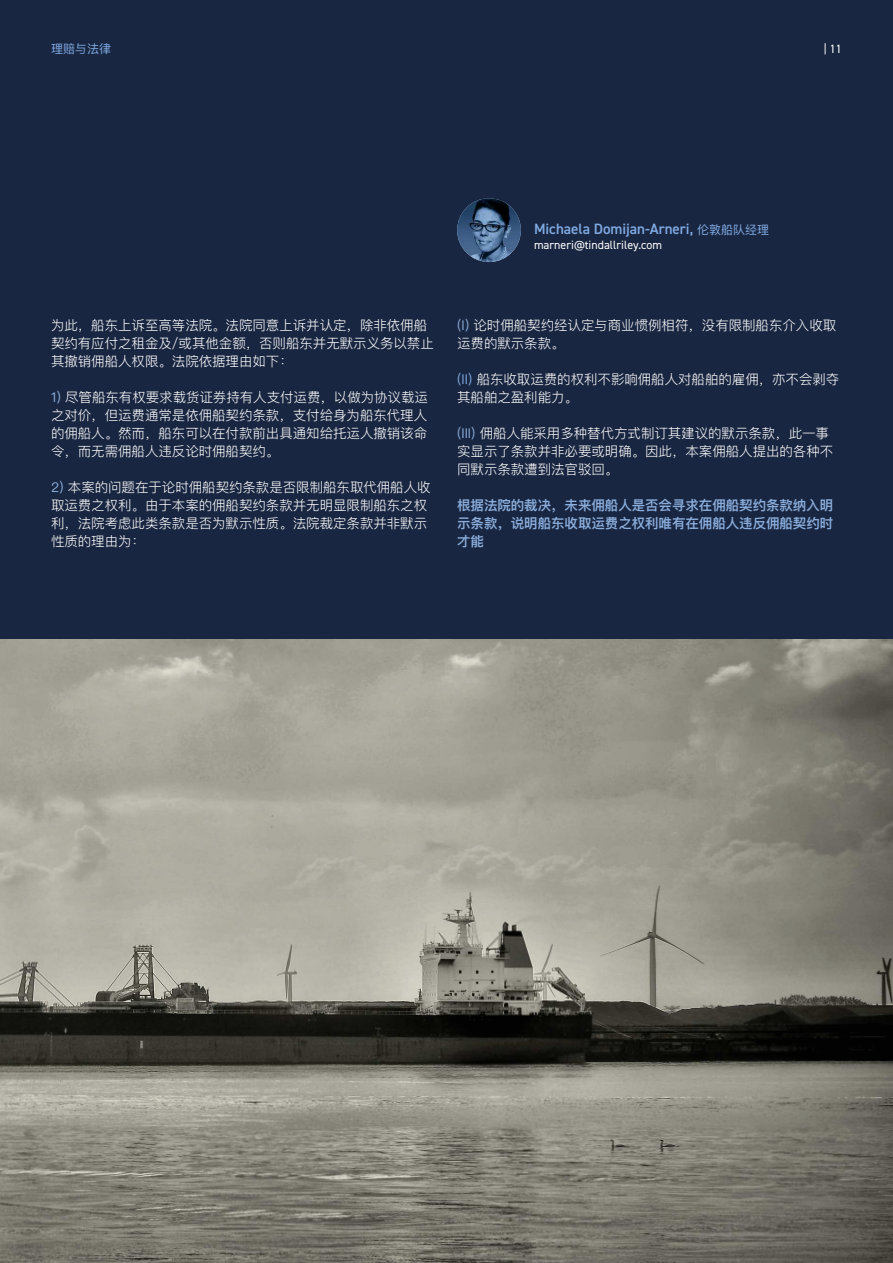
<style>
.page{position:relative;width:893px;height:1263px;background:#192641}
.page>*{position:absolute;margin:0;border:0;box-sizing:border-box;transform-origin:0 0}
.t1{font:600 15px "DIN2014";color:#7faae2}
.t2{font:300 13.5px/18px "Ping Fang SC";letter-spacing:-.005em;color:#fff}
.t3{font:600 13.5px/18px "Ping Fang SC";letter-spacing:-.005em;color:#8aaddb;text-align:justify}
.t4{font:12px "DIN2014";color:#fff}
.t5{font:12px "Ping Fang SC";color:#7faae2}
.s1{font-family:"Ping Fang SC";font-weight:400;font-size:12px}
.s2{font-weight:400;color:#8aaddb}
.s3{font-weight:400;color:#7faae2}
</style>
<div class="page">
<img style="left:457px;top:198px;width:64px;height:64px;border-radius:50%">
<img style="left:0;top:639px;width:893px;height:624px">
<p class="t5" style="left:51px;top:41px;width:61px">理赔与法律</p>
<p class="t4" style="left:824px;top:45px;width:20px">| 11</p>
<p class="t1" style="left:534px;top:224px;width:237px">Michaela Domijan-Arneri, <span class="s1">伦敦船队经理</span></p>
<p class="t4" style="left:534px;top:241px;width:130px">marneri@tindallriley.com</p>
<p class="t2" style="left:51px;top:316px;width:384px">为此，船东上诉至高等法院。法院同意上诉并认定，除非依佣船契约有应付之租金及/或其他金额，否则船东并无默示义务以禁止其撤销佣船人权限。法院依据理由如下：</p>
<p class="t2" style="left:51px;top:388px;width:378px;text-align:justify"><span class="s2">1)</span> 尽管船东有权要求载货证券持有人支付运费，以做为协议载运之对价，但运费通常是依佣船契约条款，支付给身为船东代理人的佣船人。然而，船东可以在付款前出具通知给托运人撤销该命令，而无需佣船人违反论时佣船契约。</p>
<p class="t2" style="left:51px;top:478px;width:381px"><span class="s2">2)</span> 本案的问题在于论时佣船契约条款是否限制船东取代佣船人收取运费之权利。由于本案的佣船契约条款并无明显限制船东之权利，法院考虑此类条款是否为默示性质。法院裁定条款并非默示性质的理由为：</p>
<p class="t2" style="left:457px;top:316px;width:381px"><span class="s2">(I)</span> 论时佣船契约经认定与商业惯例相符，没有限制船东介入收取运费的默示条款。</p>
<p class="t2" style="left:457px;top:370px;width:384px"><span class="s3">(II)</span> 船东收取运费的权利不影响佣船人对船舶的雇佣，亦不会剥夺其船舶之盈利能力。</p>
<p class="t2" style="left:457px;top:424px;width:378px"><span class="s2">(III)</span> 佣船人能采用多种替代方式制订其建议的默示条款，此一事实显示了条款并非必要或明确。因此，本案佣船人提出的各种不同默示条款遭到法官驳回。</p>
<p class="t3" style="left:457px;top:496px;width:378px">根据法院的裁决，未来佣船人是否会寻求在佣船契约条款纳入明示条款，说明船东收取运费之权利唯有在佣船人违反佣船契约时才能</p>
</div>
